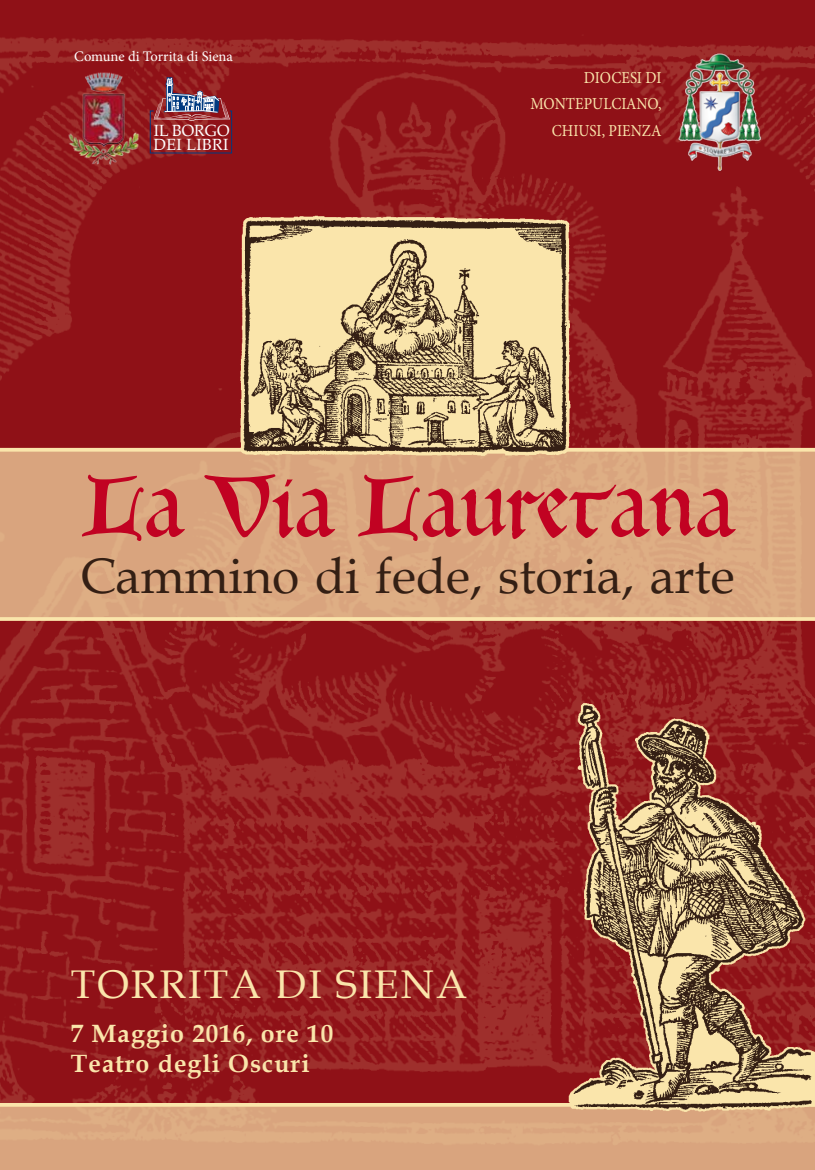
<style>
.page{position:relative;width:815px;height:1170px;background:#fff}
.page>*{position:absolute;margin:0;border:0;box-sizing:border-box;transform-origin:0 0}
.t1{font:84.25px "Gotica Bastard";color:#c10222}
.t2{font:49.75px "Book Antiqua";color:#341f14}
.t3{font:40px "Book Antiqua";letter-spacing:.05em;color:#fae5ab}
.t4{font:700 25px/30px "Book Antiqua";letter-spacing:.04em;color:#fae5ab}
.t5{font:16.75px/26.5px "Minion Pro";color:#fae5ab;text-align:right;scale:.9 1}
.t6{font:15.75px/13.8px "Palatino";letter-spacing:.025em;color:#fff}
.t7{font:14.5px "Minion Pro";color:#fff}
</style>
<div class="page">
<img style="left:0;top:0;width:815px;height:1102px">
<svg style="left:0;top:448px;width:815px;height:173px;background:#dba981"></svg>
<svg style="left:0;top:1102px;width:815px;height:67px;background:#daa780"></svg>
<img style="left:236px;top:209px;width:343px;height:255px">
<img style="left:565px;top:656px;width:250px;height:471px">
<svg style="left:150px;top:77px;width:82px;height:76px;background:#8f3640"></svg>
<img style="left:66px;top:71px;width:77px;height:93px">
<img style="left:675px;top:52px;width:89px;height:119px">
<p class="t7" style="left:74px;top:47px;width:160px">Comune di Torrita di Siena</p>
<p class="t6" style="left:154px;top:124px;width:77px">IL BORGO<br>DEI LIBRI</p>
<p class="t5" style="left:530px;top:64px;width:147px">DIOCESI DI<br>MONTEPULCIANO,<br>CHIUSI, PIENZA</p>
<h1 class="t1" style="left:80px;top:460px;width:656px">La Via Lauretana</h1>
<h2 class="t2" style="left:80px;top:542px;width:656px">Cammino di fede, storia, arte</h2>
<h3 class="t3" style="left:71px;top:956px;width:398px">TORRITA DI SIENA</h3>
<h3 class="t4" style="left:71px;top:1018px;width:264px">7 Maggio 2016, ore 10<br>Teatro degli Oscuri</h3>
</div>
